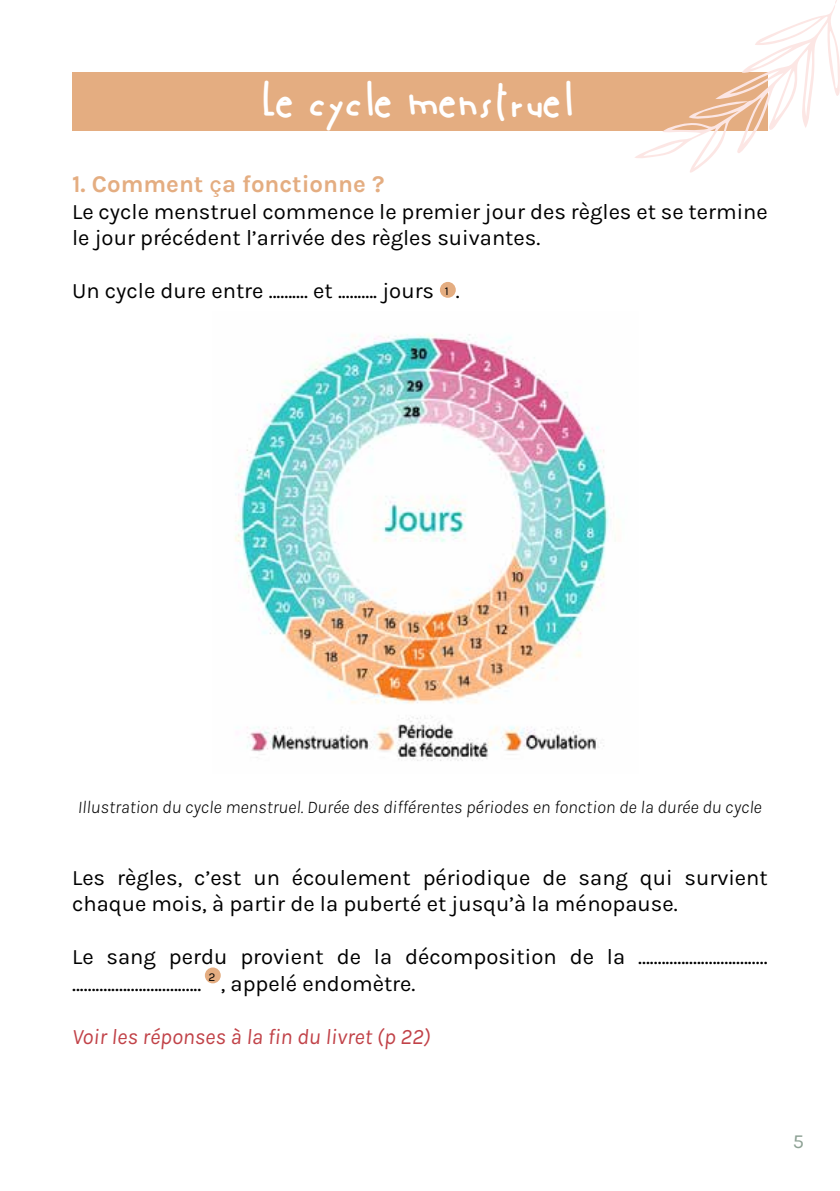
<style>
.page{position:relative;width:840px;height:1191px;background:#fff}
.page>*{position:absolute;margin:0;border:0;box-sizing:border-box;transform-origin:0 0}
.t1{font:48px "A Mano Boldensada";color:#fff}
.t2{font:700 24px "Karla";color:#e4ad81}
.t3{font:22px/26.4px "Karla";color:#000}
.t4{font:italic 22px "Karla";color:#c14248}
.t5{font:20px "Karla";color:#8da194}
.t6{font:italic 300 18px "Karla";color:#000}
.t7{font:12px "Karla";color:#000}
.s1{font-weight:500}
.s2{font-size:12px}
</style>
<div class="page">
<div style="left:72px;top:72px;width:695px;height:58px;background:#e4ad81"></div>
<svg style="left:634px;top:0;width:205px;height:173px"></svg>
<div style="left:439px;top:282px;width:16px;height:16px;background:#e4ad81;border-radius:50%"></div>
<img style="left:235px;top:334px;width:374px;height:427px">
<div style="left:205px;top:967px;width:16px;height:16px;background:#e4ad81;border-radius:50%"></div>
<h1 class="t1" style="left:264px;top:69px;width:312px">Le cycle menstruel</h1>
<p class="t2" style="left:72px;top:169px;width:314px">1. Comment <span class="s1">ç</span>a fonctionne ?</p>
<p class="t3" style="left:72px;top:197px;width:696px">Le cycle menstruel commence le premier jour des règles et se termine le jour précédent l’arrivée des règles suivantes.</p>
<p class="t3" style="left:72px;top:276px;width:389px">Un cycle dure entre .......... et .......... jours <span class="s2">1</span> .</p>
<p class="t6" style="left:78px;top:795px;width:685px">Illustration du cycle menstruel. Durée des différentes périodes en fonction de la durée du cycle</p>
<p class="t3" style="left:72px;top:864px;width:696px">Les règles, c’est un écoulement périodique de sang qui survient chaque mois, à partir de la puberté et jusqu’à la ménopause.</p>
<p class="t3" style="left:72px;top:943px;width:696px">Le sang perdu provient de la décomposition de la ................................. .................................</p>
<p class="t7" style="left:208px;top:968px;width:8px">2</p>
<p class="t3" style="left:221px;top:969px;width:196px">, appelé endomètre.</p>
<p class="t4" style="left:72px;top:1022px;width:360px">Voir les réponses à la fin du livret (p 22)</p>
<p class="t5" style="left:792px;top:1128px;width:13px">5</p>
</div>
